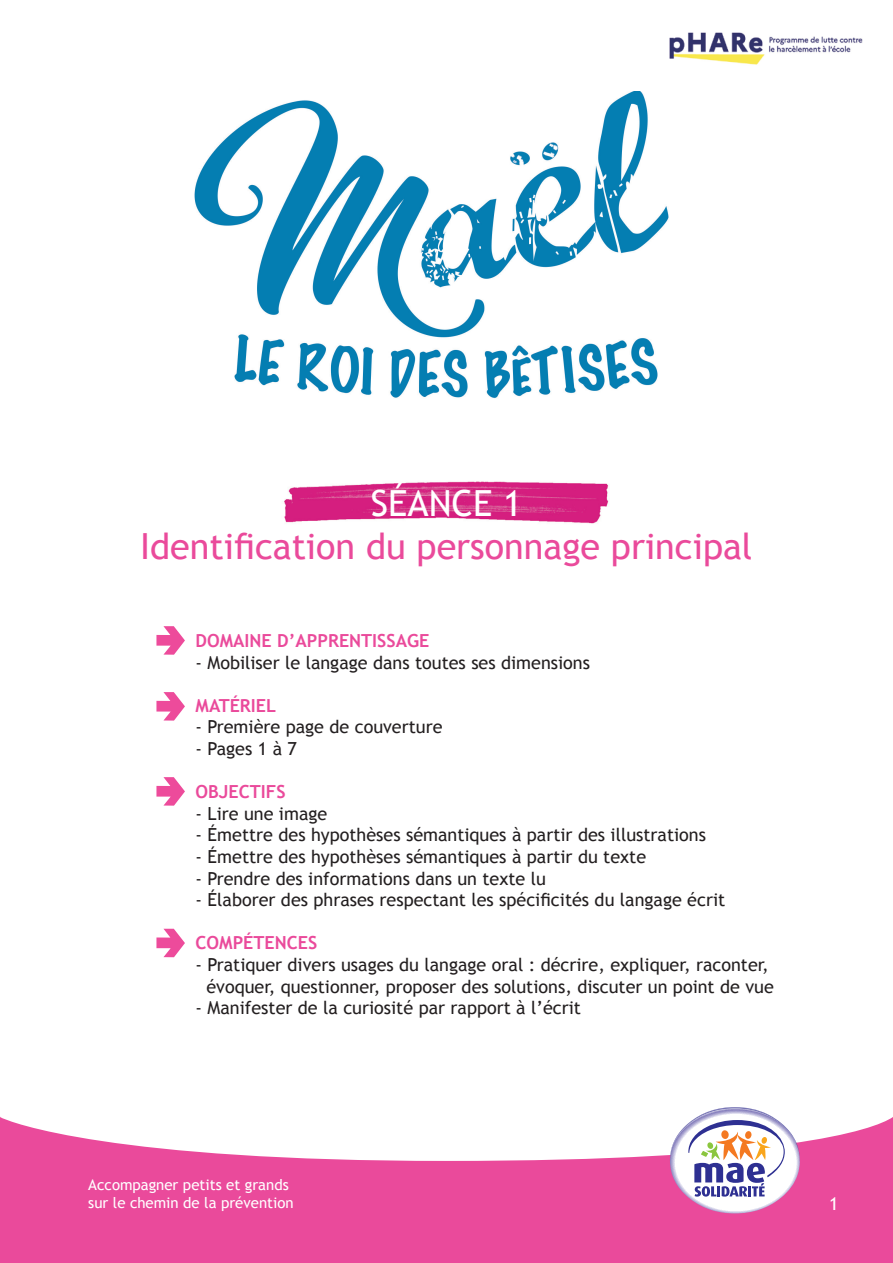
<style>
.page{position:relative;width:893px;height:1263px;background:#fff}
.page>*{position:absolute;margin:0;border:0;box-sizing:border-box;transform-origin:0 0}
.t1{font:36px "Trebuchet MS";color:#ea4a9b}
.t2{font:36px "Trebuchet MS";color:#fff}
.t3{font:18px/21.6px "Trebuchet MS";color:#231f20;text-align:right}
.t4{font:700 18px "Trebuchet MS";color:#ea4a9b}
.t5{font:18px "Trebuchet MS";color:#fff}
.t6{font:15px/18px "Trebuchet MS";color:#fff}
</style>
<div class="page">
<svg style="left:0;top:1116px;width:893px;height:147px;fill:#ea4a9b"></svg>
<svg style="left:670px;top:1107px;width:130px;height:106px"></svg>
<svg style="left:156px;top:626px;width:29px;height:29px"></svg>
<svg style="left:156px;top:692px;width:29px;height:29px"></svg>
<svg style="left:156px;top:777px;width:29px;height:29px"></svg>
<svg style="left:156px;top:929px;width:29px;height:28px"></svg>
<img style="left:284px;top:481px;width:325px;height:43px">
<img style="left:194px;top:91px;width:475px;height:307px">
<img style="left:669px;top:32px;width:194px;height:33px">
<h1 class="t2" style="left:371px;top:482px;width:153px">SÉANCE 1</h1>
<h1 class="t1" style="left:140px;top:525px;width:614px">Identification du personnage principal</h1>
<p class="t4" style="left:196px;top:629px;width:235px">DOMAINE D’APPRENTISSAGE</p>
<p class="t3" style="left:196px;top:651px;width:396px">- Mobiliser le langage dans toutes ses dimensions</p>
<p class="t4" style="left:196px;top:694px;width:82px">MATÉRIEL</p>
<p class="t3" style="left:196px;top:716px;width:248px">- Première page de couverture</p>
<p class="t3" style="left:196px;top:738px;width:103px">- Pages 1 à 7</p>
<p class="t4" style="left:196px;top:780px;width:91px">OBJECTIFS</p>
<p class="t3" style="left:196px;top:803px;width:133px">- Lire une image</p>
<p class="t3" style="left:196px;top:824px;width:512px">- Émettre des hypothèses sémantiques à partir des illustrations</p>
<p class="t3" style="left:196px;top:846px;width:452px">- Émettre des hypothèses sémantiques à partir du texte</p>
<p class="t3" style="left:196px;top:867px;width:352px">- Prendre des informations dans un texte lu</p>
<p class="t3" style="left:196px;top:889px;width:531px">- Élaborer des phrases respectant les spécificités du langage écrit</p>
<p class="t4" style="left:196px;top:932px;width:123px">COMPÉTENCES</p>
<p class="t3" style="left:196px;top:954px;width:580px">- Pratiquer divers usages du langage oral : décrire, expliquer, raconter, évoquer, questionner, proposer des solutions, discuter un point de vue</p>
<p class="t3" style="left:196px;top:997px;width:387px">- Manifester de la curiosité par rapport à l’écrit</p>
<p class="t6" style="left:88px;top:1176px;width:207px">Accompagner petits et grands sur le chemin de la prévention</p>
<p class="t5" style="left:829px;top:1192px;width:11px">1</p>
</div>
